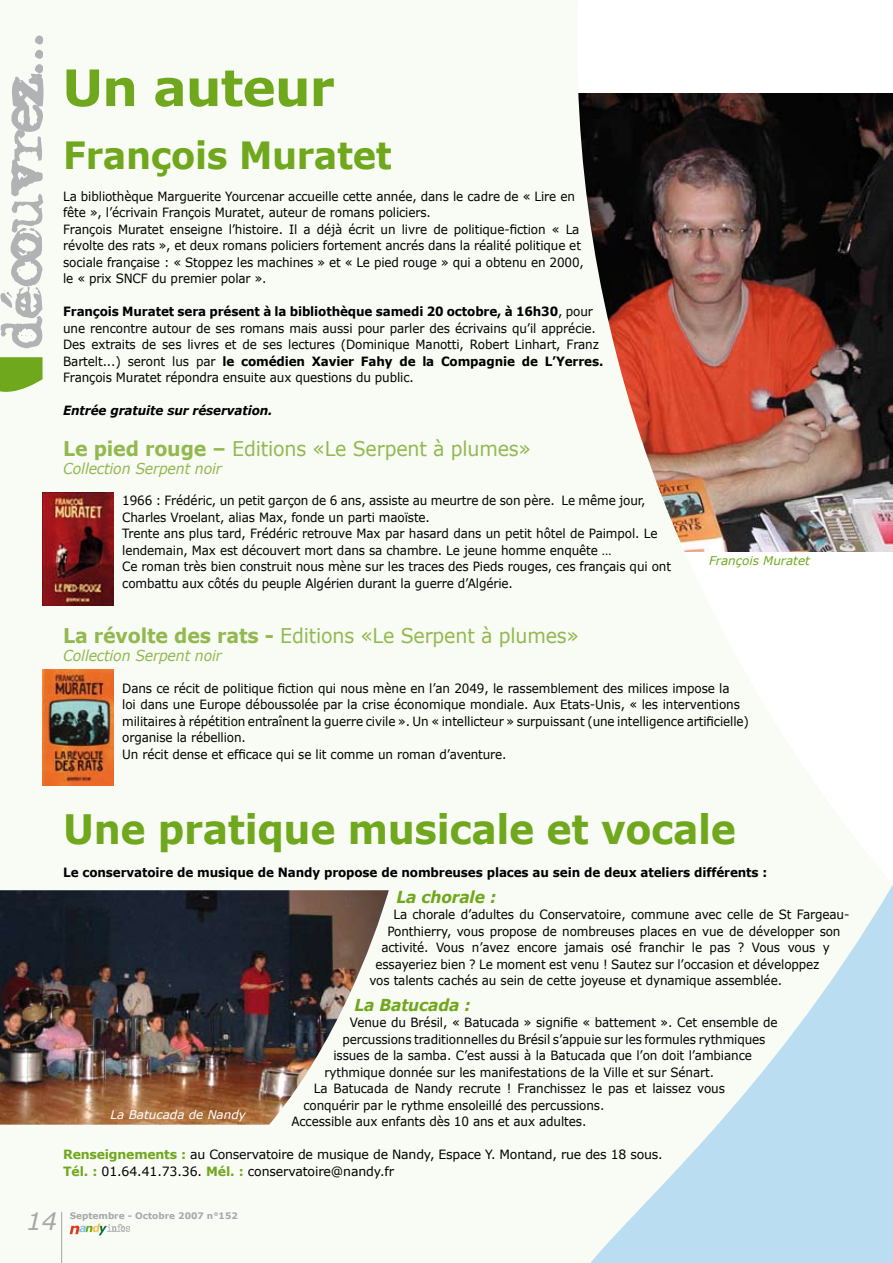
<style>
.page{position:relative;width:893px;height:1263px;background:#fff}
.page>*{position:absolute;margin:0;border:0;box-sizing:border-box;transform-origin:0 0}
.t1{font:52.5px "Adler";letter-spacing:-.105em;color:#b1b2b4}
.t2{font:700 50.25px "Verdana";letter-spacing:-.02em;color:#70a81d}
.t3{font:700 40.5px "Verdana";letter-spacing:-.01em;color:#70a81d;scale:.94 1}
.t4{font:700 37.5px "Verdana";letter-spacing:-.01em;color:#70a81d;scale:.94 1}
.t5{font:italic 24px "Verdana";color:#a7a8aa}
.t6{font:20.25px "Verdana";letter-spacing:-.01em;color:#92b94f;scale:.94 1}
.t7{font:italic 700 16.5px "Verdana";letter-spacing:-.01em;color:#70a81d;scale:.94 1}
.t8{font:italic 15px "Verdana";letter-spacing:-.01em;color:#92b94f;scale:.94 1}
.t9{font:12.75px/16.5px "Verdana";letter-spacing:-.01em;color:#000;scale:.94 1}
.t10{font:12.75px/16.5px "Verdana";letter-spacing:-.01em;color:#000}
.t11{font:700 12.75px "Verdana";letter-spacing:-.01em;color:#000;scale:.94 1}
.t12{font:italic 700 12.75px "Verdana";letter-spacing:-.01em;color:#000;scale:.94 1}
.t13{font:italic 12px "Verdana";color:#fff}
.t14{font:italic 12px "Verdana";color:#70a81d}
.t15{font:700 9px "Verdana";color:#a7a8aa}
.s1{font-weight:700}
.s2{font-weight:700;color:#70a81d}
</style>
<div class="page">
<svg style="left:578px;top:93px;width:315px;height:1170px"></svg>
<svg style="left:0;top:357px;width:43px;height:35px;background:#81b239"></svg>
<img style="left:43px;top:670px;width:71px;height:115px">
<img style="left:43px;top:492px;width:71px;height:113px">
<img style="left:0;top:890px;width:388px;height:234px">
<hr style="left:61px;top:1212px;width:1px;height:51px;background:#a7a8aa">
<svg style="left:70px;top:1223px;width:60px;height:12px"></svg>
<h1 class="t1" style="left:0;top:348px;width:323px;rotate:-90deg">découvrez...</h1>
<h2 class="t2" style="left:62px;top:56px;width:274px">Un auteur</h2>
<h3 class="t4" style="left:63px;top:131px;width:351px">François Muratet</h3>
<p class="t9" style="left:63px;top:187px;width:555px">La bibliothèque Marguerite Yourcenar accueille cette année, dans le cadre de « Lire en fête », l’écrivain François Muratet, auteur de romans policiers.<br>François Muratet enseigne l’histoire. Il a déjà écrit un livre de politique-fiction « La révolte des rats », et deux romans policiers fortement ancrés dans la réalité politique et sociale française : « Stoppez les machines » et « Le pied rouge » qui a obtenu en 2000, le « prix SNCF du premier polar ».</p>
<p class="t9" style="left:63px;top:303px;width:576px"><span class="s1">François Muratet sera présent à la bibliothèque samedi 20 octobre, à 16h30</span>, pour une rencontre autour de ses romans mais aussi pour parler des écrivains qu’il apprécie.<br>Des extraits de ses livres et de ses lectures (Dominique Manotti, Robert Linhart, Franz Bartelt...) seront lus par <span class="s1">le comédien Xavier Fahy de la Compagnie de L’Yerres.<br></span>François Muratet répondra ensuite aux questions du public.</p>
<p class="t12" style="left:63px;top:402px;width:224px">Entrée gratuite sur réservation.</p>
<h3 class="t6" style="left:63px;top:436px;width:499px"><span class="s1">Le pied rouge –</span> Editions «Le Serpent à plumes»</h3>
<p class="t8" style="left:63px;top:459px;width:170px">Collection Serpent noir</p>
<p class="t9" style="left:122px;top:492px;width:585px">1966 : Frédéric, un petit garçon de 6 ans, assiste au meurtre de son père. Le même jour, Charles Vroelant, alias Max, fonde un parti maoïste.<br>Trente ans plus tard, Frédéric retrouve Max par hasard dans un petit hôtel de Paimpol. Le lendemain, Max est découvert mort dans sa chambre. Le jeune homme enquête …<br>Ce roman très bien construit nous mène sur les traces des Pieds rouges, ces français qui ont combattu aux côtés du peuple Algérien durant la guerre d’Algérie.</p>
<h3 class="t6" style="left:63px;top:623px;width:550px"><span class="s1">La révolte des rats -</span> Editions «Le Serpent à plumes»</h3>
<p class="t8" style="left:63px;top:646px;width:170px">Collection Serpent noir</p>
<p class="t9" style="left:122px;top:679px;width:668px">Dans ce récit de politique fiction qui nous mène en l’an 2049, le rassemblement des milices impose la<br>loi dans une Europe déboussolée par la crise économique mondiale. Aux Etats-Unis, « les interventions militaires à répétition entraînent la guerre civile ». Un « intellicteur » surpuissant (une intelligence artificielle) organise la rébellion.<br>Un récit dense et efficace qui se lit comme un roman d’aventure.</p>
<p class="t14" style="left:709px;top:553px;width:102px">François Muratet</p>
<h3 class="t3" style="left:63px;top:804px;width:717px">Une pratique musicale et vocale</h3>
<p class="t11" style="left:63px;top:865px;width:751px">Le conservatoire de musique de Nandy propose de nombreuses places au sein de deux ateliers différents :</p>
<p class="t7" style="left:396px;top:886px;width:108px">La chorale :</p>
<p class="t9" style="left:393px;top:906px;width:487px">La chorale d’adultes du Conservatoire, commune avec celle de St Fargeau-</p>
<p class="t9" style="left:387px;top:922px;width:484px">Ponthierry, vous propose de nombreuses places en vue de développer son</p>
<p class="t9" style="left:381px;top:939px;width:479px">activité. Vous n’avez encore jamais osé franchir le pas ? Vous vous y</p>
<p class="t9" style="left:375px;top:955px;width:474px">essayeriez bien ? Le moment est venu ! Sautez sur l’occasion et développez</p>
<p class="t9" style="left:369px;top:972px;width:440px">vos talents cachés au sein de cette joyeuse et dynamique assemblée.</p>
<p class="t7" style="left:354px;top:994px;width:125px">La Batucada :</p>
<p class="t9" style="left:350px;top:1014px;width:456px">Venue du Brésil, « Batucada » signifie « battement ». Cet ensemble de</p>
<p class="t9" style="left:342px;top:1030px;width:452px">percussions traditionnelles du Brésil s’appuie sur les formules rythmiques</p>
<p class="t9" style="left:333px;top:1047px;width:447px">issues de la samba. C’est aussi à la Batucada que l’on doit l’ambiance</p>
<p class="t9" style="left:324px;top:1063px;width:416px">rythmique donnée sur les manifestations de la Ville et sur Sénart.</p>
<p class="t9" style="left:314px;top:1080px;width:439px">La Batucada de Nandy recrute ! Franchissez le pas et laissez vous</p>
<p class="t9" style="left:303px;top:1096px;width:322px">conquérir par le rythme ensoleillé des percussions.</p>
<p class="t9" style="left:291px;top:1113px;width:315px">Accessible aux enfants dès 10 ans et aux adultes.</p>
<p class="t10" style="left:63px;top:1146px;width:601px"><span class="s2">Renseignements :</span> au Conservatoire de musique de Nandy, Espace Y. Montand, rue des 18 sous.<br><span class="s2">Tél. :</span> 01.64.41.73.36. <span class="s2">Mél. :</span> conservatoire@nandy.fr</p>
<p class="t13" style="left:111px;top:1107px;width:137px">La Batucada de Nandy</p>
<h3 class="t5" style="left:26px;top:1206px;width:32px">14</h3>
<p class="t15" style="left:70px;top:1210px;width:170px">Septembre - Octobre 2007 n°152</p>
</div>
